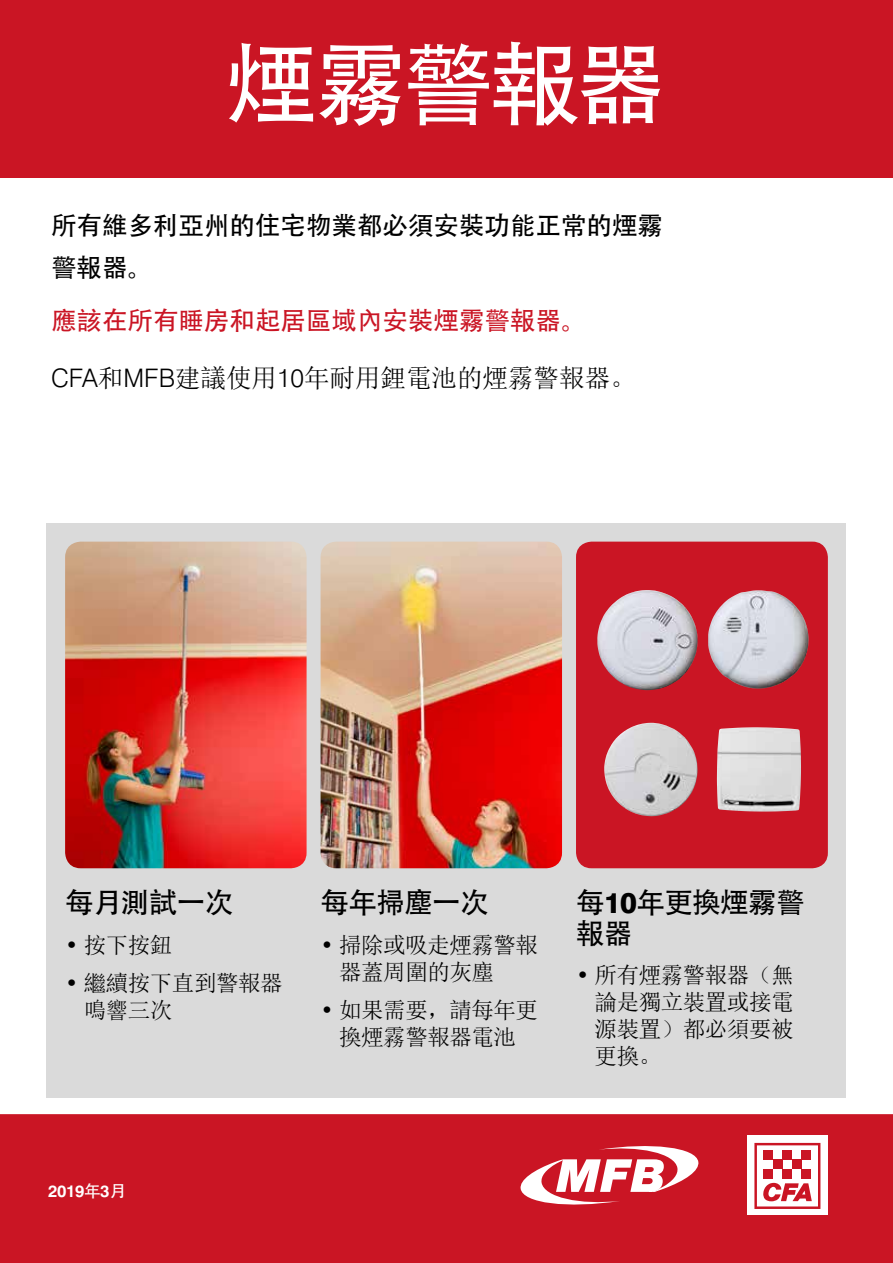
<style>
.page{position:relative;width:893px;height:1263px;background:#fff}
.page>*{position:absolute;margin:0;border:0;box-sizing:border-box;transform-origin:0 0}
.t1{font:91.5px "Adobe Heiti Std";letter-spacing:-.05em;color:#fff}
.t2{font:28.5px/30px "Adobe Heiti Std";letter-spacing:-.02em;color:#000}
.t3{font:25.5px/42px "Adobe Heiti Std";color:#000}
.t4{font:25.5px "Sim Sun";color:#000}
.t5{font:25.5px "Adobe Heiti Std";color:#ca1524}
.t6{font:22.5px/27px "Sim Sun";letter-spacing:-.02em;color:#000}
.t7{font:700 16.5px "Swiss 721 BT";color:#fff}
.s1{font-family:"Swiss 721 BT";font-weight:300}
.s2{font-family:"Swiss 721 BT";font-weight:500}
.s3{font-family:"Swiss 721 BT";font-weight:800}
.s4{font-family:"Adobe Heiti Std";font-weight:400}
</style>
<div class="page">
<div style="left:0;top:0;width:893px;height:178px;background:#ca1524"></div>
<div style="left:0;top:1114px;width:893px;height:149px;background:#ca1524"></div>
<div style="left:747px;top:1135px;width:81px;height:80px;background:#fff"></div>
<svg style="left:754px;top:1143px;width:66px;height:66px"></svg>
<svg style="left:521px;top:1146px;width:177px;height:58px"></svg>
<div style="left:47px;top:523px;width:799px;height:574px;background:#dadada"></div>
<img style="left:65px;top:542px;width:242px;height:326px">
<img style="left:321px;top:542px;width:241px;height:326px">
<div style="left:576px;top:542px;width:252px;height:326px;background:#ca1524;border-radius:16px"></div>
<img style="left:597px;top:590px;width:101px;height:100px">
<img style="left:604px;top:723px;width:94px;height:93px">
<img style="left:708px;top:590px;width:101px;height:99px">
<img style="left:717px;top:727px;width:84px;height:85px">
<h1 class="t1" style="left:226px;top:30px;width:442px">煙霧警報器</h1>
<p class="t3" style="left:51px;top:205px;width:613px">所有維多利亞州的住宅物業都必須安裝功能正常的煙霧警報器。</p>
<p class="t5" style="left:51px;top:305px;width:537px">應該在所有睡房和起居區域內安裝煙霧警報器。</p>
<p class="t4" style="left:51px;top:365px;width:586px"><span class="s1">CFA</span>和<span class="s1">MFB</span>建議使用<span class="s1">10</span>年耐用鋰電池的煙霧警報器。</p>
<p class="t2" style="left:65px;top:889px;width:170px">每月測試一次</p>
<p class="t6" style="left:65px;top:932px;width:109px"><span class="s2">•</span> 按下按鈕</p>
<p class="t6" style="left:84px;top:969px;width:200px;text-indent:-19px"><span class="s2">•</span> 繼續按下直到警報器鳴響三次</p>
<p class="t2" style="left:321px;top:889px;width:170px">每年掃塵一次</p>
<p class="t6" style="left:339px;top:932px;width:200px;text-indent:-19px"><span class="s2">•</span> 掃除或吸走煙霧警報器蓋周圍的灰塵</p>
<p class="t6" style="left:321px;top:996px;width:219px;text-align:center"><span class="s2">•</span> 如果需要，請每年更換煙霧警報器電池</p>
<p class="t2" style="left:576px;top:889px;width:230px">每<span class="s3">10</span>年更換煙霧警報器</p>
<p class="t6" style="left:595px;top:962px;width:200px;text-align:justify;text-indent:-19px"><span class="s2">•</span> 所有煙霧警報器（無論是獨立裝置或接電源裝置）都必須要被更換。</p>
<p class="t7" style="left:48px;top:1181px;width:79px">2019<span class="s4">年</span>3<span class="s4">月</span></p>
</div>
